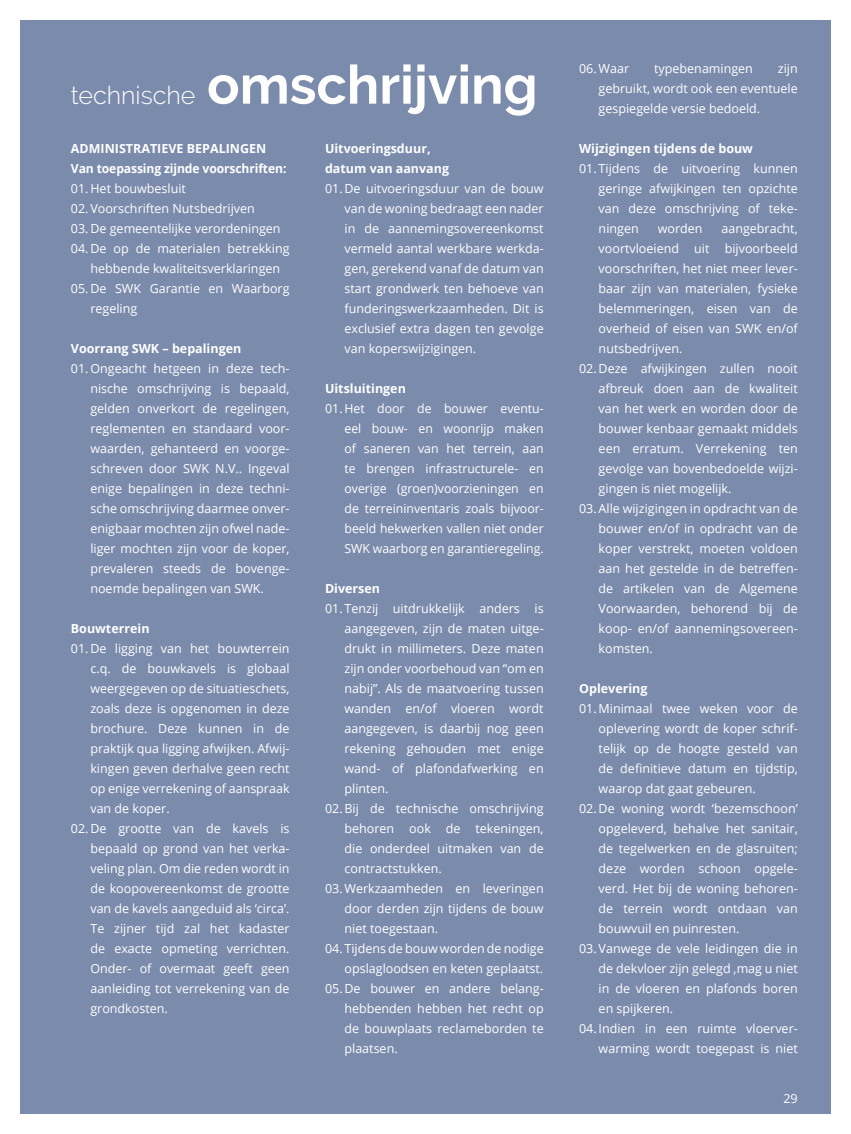
<style>
.page{position:relative;width:851px;height:1134px;background:#fff}
.page>*{position:absolute;margin:0;border:0;box-sizing:border-box;transform-origin:0 0}
.t1{font:700 53.75px "Raleway";color:#fff}
.t2{font:12.5px/20px "Open Sans";color:#fff;text-align:justify}
.t3{font:700 12.5px/20px "Open Sans";color:#fff}
.s1{font-weight:300;font-size:25px}
</style>
<div class="page">
<div style="left:20px;top:20px;width:810px;height:1094px;background:#7b8bac"></div>
<h1 class="t1" style="left:71px;top:54px;width:468px"><span class="s1">technische</span> omschrijving</h1>
<p class="t3" style="left:71px;top:138px;width:217px">ADMINISTRATIEVE BEPALINGEN<br>Van toepassing zijnde voorschriften:</p>
<p class="t2" style="left:71px;top:178px;width:117px">01. Het bouwbesluit</p>
<p class="t2" style="left:71px;top:198px;width:185px">02. Voorschriften Nutsbedrijven</p>
<p class="t2" style="left:71px;top:218px;width:211px">03. De gemeentelijke verordeningen</p>
<p class="t2" style="left:90px;top:238px;width:201px;text-indent:-19px">04. De op de materialen betrekking hebbende kwaliteitsverklaringen</p>
<p class="t2" style="left:90px;top:278px;width:201px;text-indent:-19px">05. De SWK Garantie en Waarborg regeling</p>
<p class="t3" style="left:71px;top:338px;width:172px">Voorrang SWK – bepalingen</p>
<p class="t2" style="left:90px;top:358px;width:201px;text-indent:-19px">01.Ongeacht hetgeen in deze tech&shy;nische omschrijving is bepaald, gelden onverkort de regelingen, reglementen en standaard voor&shy;waarden, gehanteerd en voorge&shy;schreven door SWK N.V.. Ingeval enige bepalingen in deze techni&shy;sche omschrijving daarmee onver&shy;enigbaar mochten zijn ofwel nade&shy;liger mochten zijn voor de koper, prevaleren steeds de bovenge&shy;noemde bepalingen van SWK.</p>
<p class="t3" style="left:71px;top:618px;width:80px">Bouwterrein</p>
<p class="t2" style="left:90px;top:638px;width:201px;text-indent:-19px">01. De ligging van het bouwterrein c.q. de bouwkavels is globaal weergegeven op de situatieschets, zoals deze is opgenomen in deze brochure. Deze kunnen in de praktijk qua ligging afwijken. Afwij&shy;kingen geven derhalve geen recht op enige verrekening of aanspraak van de koper.</p>
<p class="t2" style="left:90px;top:818px;width:201px;text-indent:-19px">02. De grootte van de kavels is bepaald op grond van het verka&shy;veling plan. Om die reden wordt in de koopovereenkomst de grootte van de kavels aangeduid als ‘circa’.<br>Te zijner tijd zal het kadaster de exacte opmeting verrichten.<br>Onder- of overmaat geeft geen aanleiding tot verrekening van de grondkosten.</p>
<p class="t3" style="left:325px;top:138px;width:125px">Uitvoeringsduur, datum van aanvang</p>
<p class="t2" style="left:344px;top:178px;width:201px;text-indent:-19px">01. De uitvoeringsduur van de bouw van de woning bedraagt een nader in de aannemingsovereenkomst vermeld aantal werkbare werkda&shy;gen, gerekend vanaf de datum van start grondwerk ten behoeve van funderingswerkzaamheden. Dit is exclusief extra dagen ten gevolge van koperswijzigingen.</p>
<p class="t3" style="left:325px;top:378px;width:82px">Uitsluitingen</p>
<p class="t2" style="left:344px;top:398px;width:201px;text-indent:-19px">01. Het door de bouwer eventu&shy;eel bouw- en woonrijp maken of saneren van het terrein, aan te brengen infrastructurele- en overige (groen)voorzieningen en de terreininventaris zoals bijvoor&shy;beeld hekwerken vallen niet onder SWK waarborg en garantieregeling.</p>
<p class="t3" style="left:325px;top:578px;width:57px">Diversen</p>
<p class="t2" style="left:325px;top:598px;width:220px">01. Tenzij uitdrukkelijk anders is</p>
<p class="t2" style="left:344px;top:618px;width:201px">aangegeven, zijn de maten uitge-</p>
<p class="t2" style="left:344px;top:638px;width:201px">drukt in millimeters. Deze maten</p>
<p class="t2" style="left:344px;top:658px;width:201px">zijn onder voorbehoud van “om en</p>
<p class="t2" style="left:344px;top:678px;width:201px">nabij”. Als de maatvoering tussen</p>
<p class="t2" style="left:344px;top:698px;width:201px">wanden en/of vloeren wordt</p>
<p class="t2" style="left:344px;top:718px;width:201px">aangegeven, is daarbij nog geen</p>
<p class="t2" style="left:344px;top:738px;width:201px">rekening gehouden met enige</p>
<p class="t2" style="left:344px;top:758px;width:201px">wand- of plafondafwerking en</p>
<p class="t2" style="left:344px;top:778px;width:46px">plinten.</p>
<p class="t2" style="left:325px;top:798px;width:220px">02.Bij de technische omschrijving</p>
<p class="t2" style="left:344px;top:818px;width:201px">behoren ook de tekeningen,</p>
<p class="t2" style="left:344px;top:838px;width:201px">die onderdeel uitmaken van de</p>
<p class="t2" style="left:344px;top:858px;width:99px">contractstukken.</p>
<p class="t2" style="left:325px;top:878px;width:220px">03.Werkzaamheden en leveringen</p>
<p class="t2" style="left:344px;top:898px;width:201px">door derden zijn tijdens de bouw</p>
<p class="t2" style="left:344px;top:918px;width:95px">niet toegestaan.</p>
<p class="t2" style="left:325px;top:938px;width:220px;text-align:right">04. Tijdens de bouw worden de nodige opslagloodsen en keten geplaatst.</p>
<p class="t2" style="left:344px;top:978px;width:201px;text-indent:-19px">05. De bouwer en andere belang&shy;hebbenden hebben het recht op de bouwplaats reclameborden te plaatsen.</p>
<p class="t2" style="left:579px;top:58px;width:52px">06.Waar</p>
<p class="t2" style="left:654px;top:58px;width:100px">typebenamingen</p>
<p class="t2" style="left:598px;top:58px;width:201px;text-indent:179px">zijn gebruikt, wordt ook een eventuele gespiegelde versie bedoeld.</p>
<p class="t3" style="left:579px;top:138px;width:175px">Wijzigingen tijdens de bouw</p>
<p class="t2" style="left:598px;top:158px;width:201px;text-indent:-19px">01. Tijdens de uitvoering kunnen geringe afwijkingen ten opzichte van deze omschrijving of teke&shy;ningen</p>
<p class="t2" style="left:598px;top:218px;width:201px;text-indent:123px">aangebracht, voortvloeiend uit bijvoorbeeld voorschriften, het niet meer lever&shy;baar zijn van materialen, fysieke belemmeringen, eisen van de overheid of eisen van SWK en/of nutsbedrijven.</p>
<p class="t2" style="left:579px;top:358px;width:220px">02. Deze afwijkingen zullen nooit</p>
<p class="t2" style="left:598px;top:378px;width:201px">afbreuk doen aan de kwaliteit</p>
<p class="t2" style="left:598px;top:398px;width:201px">van het werk en worden door de</p>
<p class="t2" style="left:598px;top:418px;width:201px">bouwer kenbaar gemaakt middels</p>
<p class="t2" style="left:598px;top:438px;width:201px">een erratum. Verrekening ten</p>
<p class="t2" style="left:598px;top:458px;width:201px">gevolge van bovenbedoelde wijzi-</p>
<p class="t2" style="left:598px;top:478px;width:134px">gingen is niet mogelijk.</p>
<p class="t2" style="left:579px;top:498px;width:220px">03.Alle wijzigingen in opdracht van de</p>
<p class="t2" style="left:598px;top:518px;width:201px">bouwer en/of in opdracht van de</p>
<p class="t2" style="left:598px;top:538px;width:201px">koper verstrekt, moeten voldoen</p>
<p class="t2" style="left:598px;top:558px;width:201px">aan het gestelde in de betreffen-</p>
<p class="t2" style="left:598px;top:578px;width:201px">de artikelen van de Algemene</p>
<p class="t2" style="left:598px;top:598px;width:201px">Voorwaarden, behorend bij de</p>
<p class="t2" style="left:598px;top:618px;width:201px">koop- en/of aannemingsovereen-</p>
<p class="t2" style="left:598px;top:638px;width:56px">komsten.</p>
<p class="t3" style="left:579px;top:678px;width:70px">Oplevering</p>
<p class="t2" style="left:598px;top:698px;width:201px;text-indent:-19px">01.Minimaal twee weken voor de oplevering wordt de koper schrif&shy;telijk op de hoogte gesteld van de definitieve datum en tijdstip, waarop dat gaat gebeuren.</p>
<p class="t2" style="left:598px;top:798px;width:201px;text-indent:-19px">02. De woning wordt ‘bezemschoon’ opgeleverd, behalve het sanitair, de tegelwerken en de glasruiten; deze worden schoon opgele&shy;verd. Het bij de woning behoren&shy;de terrein wordt ontdaan van bouwvuil en puinresten.</p>
<p class="t2" style="left:598px;top:938px;width:201px;text-indent:-19px">03. Vanwege de vele leidingen die in de dekvloer zijn gelegd ,mag u niet in de vloeren en plafonds boren en spijkeren.</p>
<p class="t2" style="left:579px;top:1018px;width:220px;text-align:right">04. Indien in een ruimte vloerver&shy;warming wordt toegepast is niet</p>
<p class="t2" style="left:657px;top:218px;width:46px">worden</p>
<p class="t2" style="left:783px;top:1088px;width:16px">29</p>
</div>
